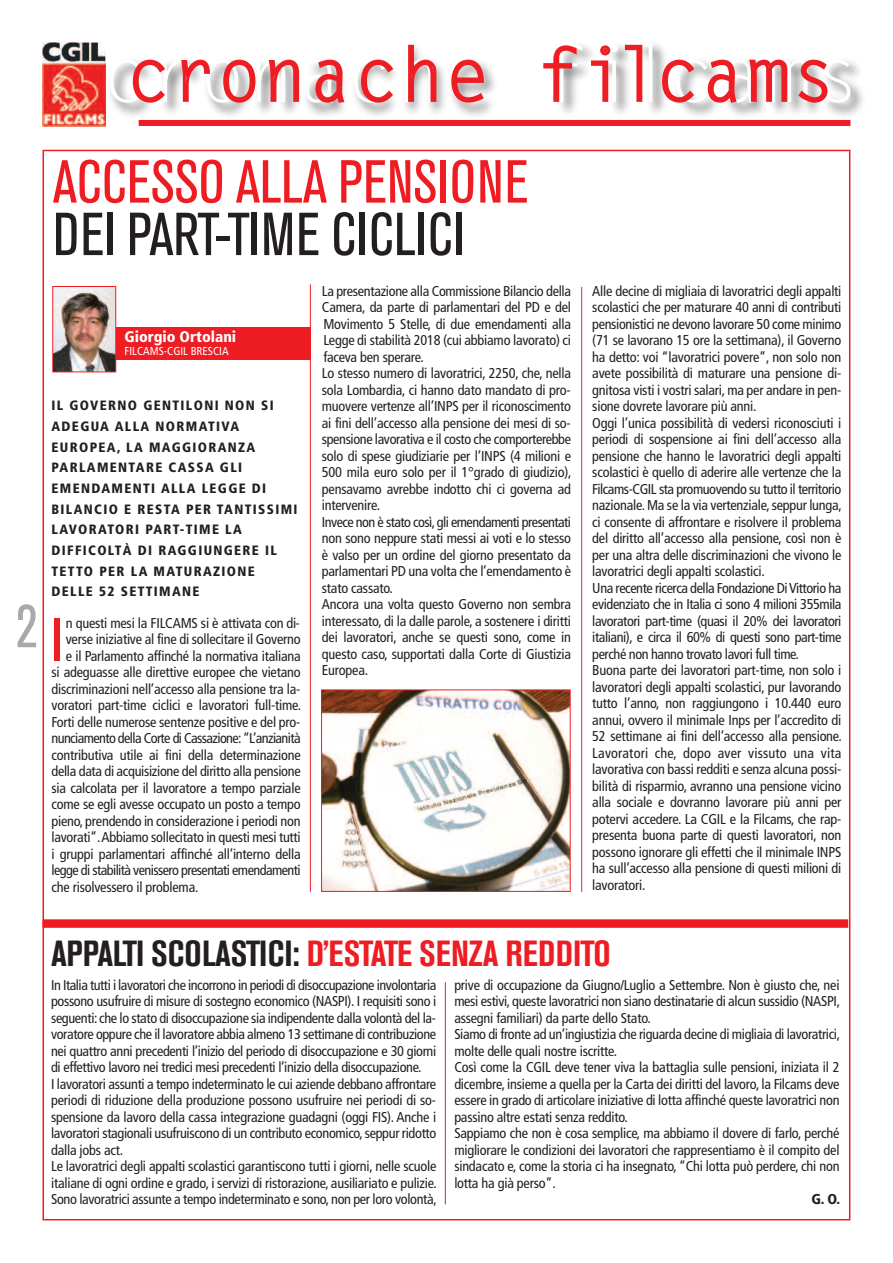
<style>
.page{position:relative;width:893px;height:1263px;background:#fff}
.page>*{position:absolute;margin:0;border:0;box-sizing:border-box;transform-origin:0 0}
.t1{font:condensed 60.75px "Akzidenz Grotesk BE";color:#ee1d23}
.t2{font:condensed 60px "Akzidenz Grotesk BE";color:#ee1d23}
.t3{font:condensed 60px "Akzidenz Grotesk BE";color:#231f20}
.t4{font:condensed 60px "Akzidenz Grotesk BE";color:#a8a9ad}
.t5{font:700 condensed 36px "Akzidenz Grotesk BE";letter-spacing:-.01em;color:#ee1d23}
.t6{font:900 condensed 15.3px "Frutiger";color:#fff}
.t7{font:condensed 14.25px/16.5px "Frutiger";letter-spacing:-.015em;color:#231f20}
.t8{font:condensed 14.25px "Frutiger";letter-spacing:-.045em;color:#231f20}
.t9{font:condensed 14.25px "Frutiger";letter-spacing:-.04em;color:#231f20}
.t10{font:900 condensed 14.25px "Frutiger";color:#231f20}
.t11{font:900 condensed 13.5px/20.7px "Frutiger";letter-spacing:.1em;color:#231f20}
.t12{font:condensed 11.55px "Frutiger";color:#fff}
.s1{color:#231f20}
</style>
<div class="page">
<img style="left:105px;top:51px;width:758px;height:71px">
<svg style="left:110px;top:44px;width:740px;height:59px"></svg>
<img style="left:43px;top:43px;width:62px;height:84px">
<div style="left:139px;top:120px;width:711px;height:6px;background:#ee1d23"></div>
<hr style="left:310px;top:284px;width:1px;height:608px;background:#ee1d23">
<hr style="left:581px;top:287px;width:1px;height:605px;background:#ee1d23">
<div style="left:97px;top:327px;width:214px;height:33px;background:#ee1d23"></div>
<img style="left:54px;top:288px;width:60px;height:82px">
<div style="left:52px;top:286px;width:64px;height:86px;border:1px solid #ee1d23"></div>
<div style="left:43px;top:919px;width:805px;height:9px;background:#ee1d23"></div>
<img style="left:323px;top:691px;width:246px;height:199px">
<div style="left:321px;top:689px;width:250px;height:203px;border:1px solid #ee1d23"></div>
<hr style="left:445px;top:982px;width:1px;height:222px;background:#ee1d23">
<h2 class="t4" style="left:16px;top:605px;width:24px">2</h2>
<h2 class="t2" style="left:53px;top:160px;width:477px">ACCESSO ALLA PENSIONE</h2>
<h2 class="t3" style="left:53px;top:213px;width:413px">DEI PART-TIME CICLICI</h2>
<p class="t6" style="left:125px;top:331px;width:113px">Giorgio Ortolani</p>
<p class="t12" style="left:125px;top:347px;width:105px">FILCAMS-CGIL BRESCIA</p>
<p class="t11" style="left:52px;top:396px;width:248px">IL GOVERNO GENTILONI NON SI<br>ADEGUA ALLA NORMATIVA<br>EUROPEA, LA MAGGIORANZA<br>PARLAMENTARE CASSA GLI<br>EMENDAMENTI ALLA LEGGE DI<br>BILANCIO E RESTA PER TANTISSIMI<br>LAVORATORI PART-TIME LA<br>DIFFICOLTÀ DI RAGGIUNGERE IL<br>TETTO PER LA MATURAZIONE<br>DELLE 52 SETTIMANE</p>
<h1 class="t1" style="left:52px;top:618px;width:13px">I</h1>
<p class="t7" style="left:66px;top:616px;width:236px">n questi mesi la FILCAMS si è attivata con di-</p>
<p class="t7" style="left:66px;top:632px;width:236px">verse iniziative al fine di sollecitare il Governo</p>
<p class="t7" style="left:66px;top:649px;width:236px">e il Parlamento affinché la normativa italiana</p>
<p class="t7" style="left:52px;top:665px;width:251px">si adeguasse alle direttive europee che vietano</p>
<p class="t7" style="left:52px;top:682px;width:250px">discriminazioni nell’accesso alla pensione tra la-</p>
<p class="t7" style="left:52px;top:698px;width:251px">voratori part-time ciclici e lavoratori full-time.</p>
<p class="t7" style="left:52px;top:715px;width:250px">Forti delle numerose sentenze positive e del pro-</p>
<p class="t8" style="left:52px;top:733px;width:251px">nunciamento della Corte di Cassazione:“L’anzianità</p>
<p class="t7" style="left:52px;top:748px;width:251px">contributiva utile ai fini della determinazione</p>
<p class="t7" style="left:52px;top:764px;width:251px">della data di acquisizione del diritto alla pensione</p>
<p class="t7" style="left:52px;top:781px;width:251px">sia calcolata per il lavoratore a tempo parziale</p>
<p class="t7" style="left:52px;top:797px;width:251px">come se egli avesse occupato un posto a tempo</p>
<p class="t7" style="left:52px;top:814px;width:251px">pieno, prendendo in considerazione i periodi non</p>
<p class="t7" style="left:52px;top:830px;width:251px">lavorati”.Abbiamo sollecitato in questi mesi tutti</p>
<p class="t7" style="left:52px;top:847px;width:251px">i gruppi parlamentari affinché all’interno della</p>
<p class="t9" style="left:52px;top:865px;width:251px">legge di stabilità venissero presentati emendamenti</p>
<p class="t7" style="left:52px;top:880px;width:148px">che risolvessero il problema.</p>
<p class="t7" style="left:322px;top:284px;width:251px">La presentazione alla Commissione Bilancio della Camera, da parte di parlamentari del PD e del Movimento 5 Stelle, di due emendamenti alla Legge di stabilità 2018 (cui abbiamo lavorato) ci faceva ben sperare.<br>Lo stesso numero di lavoratrici, 2250, che, nella sola Lombardia, ci hanno dato mandato di pro&shy;muovere vertenze all’INPS per il riconoscimento ai fini dell’accesso alla pensione dei mesi di so&shy;spensione lavorativa e il costo che comporterebbe solo di spese giudiziarie per l’INPS (4 milioni e 500 mila euro solo per il 1°grado di giudizio), pensavamo avrebbe indotto chi ci governa ad intervenire.<br>Invece non è stato così,gli emendamenti presentati non sono neppure stati messi ai voti e lo stesso è valso per un ordine del giorno presentato da parlamentari PD una volta che l’emendamento è stato cassato.<br>Ancora una volta questo Governo non sembra interessato, di la dalle parole, a sostenere i diritti dei lavoratori, anche se questi sono, come in questo caso, supportati dalla Corte di Giustizia Europea.</p>
<p class="t7" style="left:592px;top:284px;width:251px">Alle decine di migliaia di lavoratrici degli appalti scolastici che per maturare 40 anni di contributi pensionistici ne devono lavorare 50 come minimo (71 se lavorano 15 ore la settimana), il Governo ha detto: voi “lavoratrici povere”, non solo non avete possibilità di maturare una pensione di&shy;gnitosa visti i vostri salari, ma per andare in pen&shy;sione dovrete lavorare più anni.<br>Oggi l’unica possibilità di vedersi riconosciuti i periodi di sospensione ai fini dell’accesso alla pensione che hanno le lavoratrici degli appalti scolastici è quello di aderire alle vertenze che la Filcams-CGIL sta promuovendo su tutto il territorio nazionale.Ma se la via vertenziale,seppur lunga, ci consente di affrontare e risolvere il problema del diritto all’accesso alla pensione, così non è per una altra delle discriminazioni che vivono le lavoratrici degli appalti scolastici.<br>Una recente ricerca della Fondazione DiVittorio ha evidenziato che in Italia ci sono 4 milioni 355mila lavoratori part-time (quasi il 20% dei lavoratori italiani), e circa il 60% di questi sono part-time perché non hanno trovato lavori full time.<br>Buona parte dei lavoratori part-time, non solo i lavoratori degli appalti scolastici, pur lavorando tutto l’anno, non raggiungono i 10.440 euro annui, ovvero il minimale Inps per l’accredito di 52 settimane ai fini dell’accesso alla pensione.<br>Lavoratori che, dopo aver vissuto una vita lavorativa con bassi redditi e senza alcuna possi&shy;bilità di risparmio, avranno una pensione vicino alla sociale e dovranno lavorare più anni per potervi accedere. La CGIL e la Filcams, che rap&shy;presenta buona parte di questi lavoratori, non possono ignorare gli effetti che il minimale INPS ha sull’accesso alla pensione di questi milioni di lavoratori.</p>
<h3 class="t5" style="left:51px;top:941px;width:561px"><span class="s1">APPALTI SCOLASTICI:</span> D’ESTATE SENZA REDDITO</h3>
<p class="t7" style="left:51px;top:977px;width:387px">In Italia tutti i lavoratori che incorrono in periodi di disoccupazione involontaria possono usufruire di misure di sostegno economico (NASPI). I requisiti sono i seguenti:che lo stato di disoccupazione sia indipendente dalla volontà del la&shy;voratore oppure che il lavoratore abbia almeno 13 settimane di contribuzione nei quattro anni precedenti l’inizio del periodo di disoccupazione e 30 giorni di effettivo lavoro nei tredici mesi precedenti l’inizio della disoccupazione.<br>I lavoratori assunti a tempo indeterminato le cui aziende debbano affrontare periodi di riduzione della produzione possono usufruire nei periodi di so&shy;spensione da lavoro della cassa integrazione guadagni (oggi FIS). Anche i lavoratori stagionali usufruiscono di un contributo economico,seppur ridotto dalla jobs act.<br>Le lavoratrici degli appalti scolastici garantiscono tutti i giorni, nelle scuole italiane di ogni ordine e grado, i servizi di ristorazione, ausiliariato e pulizie.<br>Sono lavoratrici assunte a tempo indeterminato e sono, non per loro volontà,</p>
<p class="t7" style="left:454px;top:977px;width:387px">prive di occupazione da Giugno/Luglio a Settembre. Non è giusto che, nei mesi estivi, queste lavoratrici non siano destinatarie di alcun sussidio (NASPI, assegni familiari) da parte dello Stato.<br>Siamo di fronte ad un’ingiustizia che riguarda decine di migliaia di lavoratrici, molte delle quali nostre iscritte.<br>Così come la CGIL deve tener viva la battaglia sulle pensioni, iniziata il 2 dicembre, insieme a quella per la Carta dei diritti del lavoro, la Filcams deve essere in grado di articolare iniziative di lotta affinché queste lavoratrici non passino altre estati senza reddito.<br>Sappiamo che non è cosa semplice, ma abbiamo il dovere di farlo, perché migliorare le condizioni dei lavoratori che rappresentiamo è il compito del sindacato e, come la storia ci ha insegnato, “Chi lotta può perdere, chi non lotta ha già perso”.</p>
<p class="t10" style="left:812px;top:1193px;width:30px">G. O.</p>
</div>
